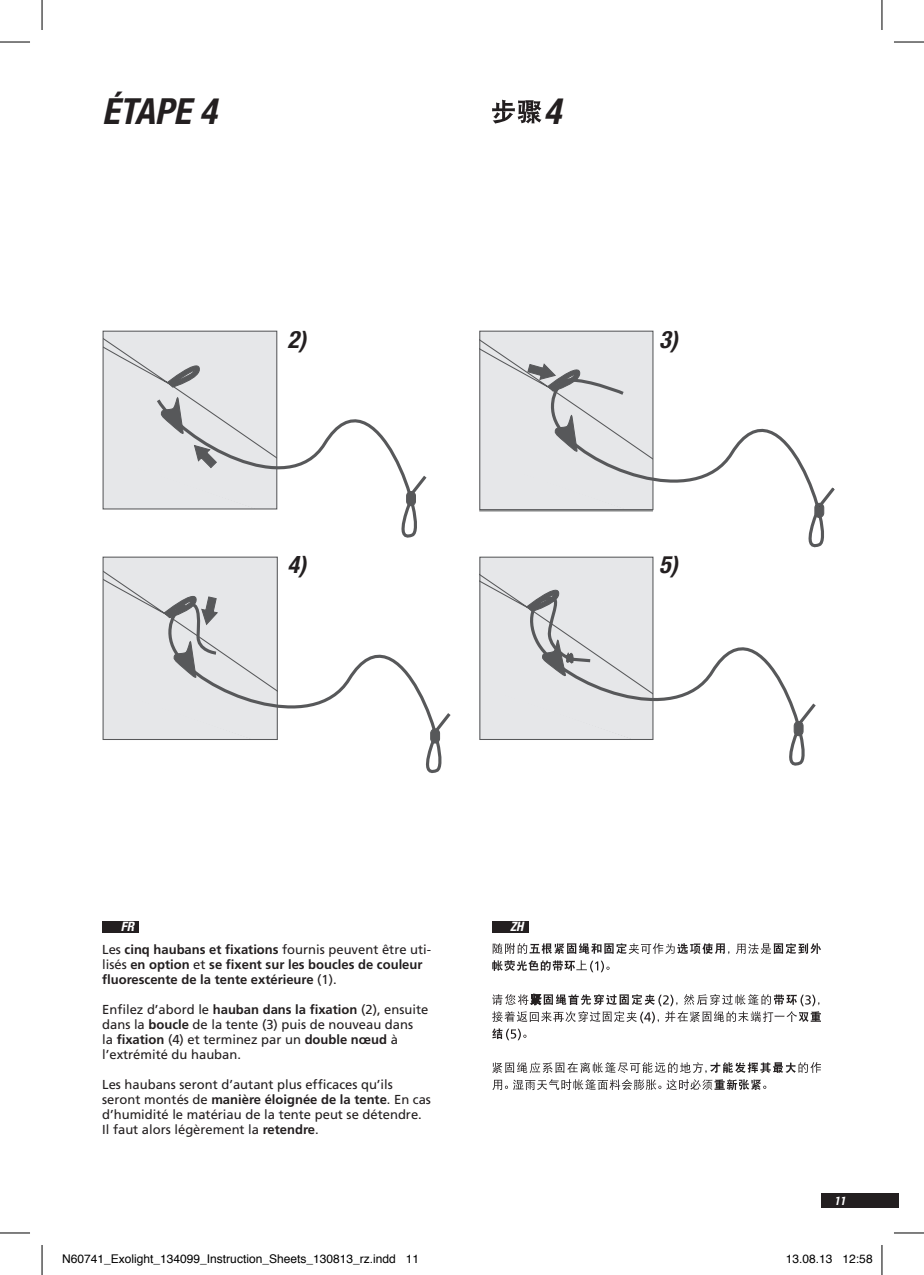
<style>
.page{position:relative;width:924px;height:1275px;background:#fff}
.page>*{position:absolute;margin:0;border:0;box-sizing:border-box;transform-origin:0 0}
.t1{font:italic 700 condensed 36px "Helvetica Neue LT Com";color:#231f20}
.t2{font:italic 700 condensed 24px "Helvetica Neue LT Com";color:#231f20}
.t3{font:13px/15px "Frutiger";color:#231f20}
.t4{font:700 13px/15px "Frutiger";color:#231f20}
.t5{font:italic 700 condensed 13px "Helvetica Neue LT Com";color:#fff}
.t6{font:12px "Helvetica";color:#000}
.t7{font:italic 700 11.6px "Roboto Condensed";color:#fff}
.s1{font-weight:400}
.s2{font-weight:700}
</style>
<div class="page">
<div style="left:821px;top:1193px;width:77px;height:15px;background:#231f20"></div>
<svg style="left:158px;top:596px;width:284px;height:177px"></svg>
<div style="left:430px;top:729px;width:9px;height:14px;background:#57585a;border-radius:4px"></div>
<div style="left:430px;top:728px;width:10px;height:15px;border:1px solid #57585a;border-radius:4px"></div>
<svg style="left:430px;top:709px;width:21px;height:27px"></svg>
<svg style="left:154px;top:361px;width:263px;height:177px"></svg>
<div style="left:406px;top:491px;width:9px;height:14px;background:#57585a;border-radius:4px"></div>
<div style="left:406px;top:491px;width:10px;height:15px;border:1px solid #57585a;border-radius:4px"></div>
<svg style="left:406px;top:472px;width:21px;height:27px"></svg>
<svg style="left:103px;top:331px;width:174px;height:178px;background:#dcdddf"></svg>
<svg style="left:540px;top:371px;width:285px;height:177px"></svg>
<svg style="left:479px;top:331px;width:173px;height:178px;background:#dcdddf"></svg>
<svg style="left:653px;top:589px;width:152px;height:177px"></svg>
<div style="left:814px;top:503px;width:9px;height:14px;background:#57585a;border-radius:4px"></div>
<div style="left:814px;top:503px;width:9px;height:15px;border:1px solid #57585a;border-radius:4px"></div>
<svg style="left:814px;top:484px;width:20px;height:27px"></svg>
<hr style="left:479px;top:510px;width:173px;height:1px;background:#57585a">
<svg style="left:103px;top:557px;width:174px;height:182px;background:#dcdddf"></svg>
<svg style="left:479px;top:556px;width:174px;height:184px;background:#dcdddf"></svg>
<svg style="left:795px;top:700px;width:21px;height:27px"></svg>
<svg style="left:492px;top:100px;width:49px;height:23px"></svg>
<div style="left:102px;top:921px;width:37px;height:11px;background:#231f20"></div>
<div style="left:492px;top:921px;width:36px;height:11px;background:#231f20"></div>
<svg style="left:492px;top:1079px;width:274px;height:11px"></svg>
<svg style="left:492px;top:1062px;width:328px;height:11px"></svg>
<svg style="left:492px;top:960px;width:117px;height:12px"></svg>
<svg style="left:492px;top:943px;width:328px;height:11px"></svg>
<svg style="left:492px;top:993px;width:328px;height:47px"></svg>
<hr style="left:0;top:42px;width:30px;height:1px;background:#000">
<hr style="left:893px;top:42px;width:30px;height:1px;background:#000">
<hr style="left:0;top:1232px;width:30px;height:1px;background:#000">
<hr style="left:893px;top:1232px;width:30px;height:1px;background:#000">
<hr style="left:42px;top:0;width:1px;height:30px;background:#000">
<hr style="left:42px;top:1245px;width:1px;height:30px;background:#000">
<hr style="left:881px;top:0;width:1px;height:30px;background:#000">
<hr style="left:881px;top:1245px;width:1px;height:30px;background:#000">
<h1 class="t1" style="left:102px;top:90px;width:116px">Étape 4</h1>
<h1 class="t1" style="left:543px;top:90px;width:19px">4</h1>
<h2 class="t2" style="left:287px;top:325px;width:20px">2)</h2>
<h2 class="t2" style="left:287px;top:550px;width:20px">4)</h2>
<h2 class="t2" style="left:659px;top:325px;width:20px">3)</h2>
<h2 class="t2" style="left:659px;top:550px;width:20px">5)</h2>
<p class="t5" style="left:121px;top:919px;width:15px">FR</p>
<p class="t5" style="left:510px;top:919px;width:15px">ZH</p>
<p class="t4" style="left:102px;top:941px;width:330px"><span class="s1">Les</span> cinq haubans et fixations <span class="s1">fournis peuvent être uti&shy;lisés</span> en option <span class="s1">et</span> se fixent sur les boucles de couleur fluorescente de la tente extérieure <span class="s1">(1).</span></p>
<p class="t3" style="left:102px;top:1001px;width:327px">Enfilez d’abord le <span class="s2">hauban dans la fixation</span> (2), ensuite dans la <span class="s2">boucle</span> de la tente (3) puis de nouveau dans<br>la <span class="s2">fixation</span> (4) et terminez par un <span class="s2">double nœud</span> à l’extrémité du hauban.</p>
<p class="t3" style="left:102px;top:1076px;width:330px">Les haubans seront d’autant plus efficaces qu’ils seront montés de <span class="s2">manière éloignée de la tente</span>. En cas d’humidité le matériau de la tente peut se détendre.<br>Il faut alors légèrement la <span class="s2">retendre</span>.</p>
<p class="t7" style="left:834px;top:1192px;width:13px">11</p>
<p class="t6" style="left:62px;top:1249px;width:358px">N60741_Exolight_134099_Instruction_Sheets_130813_rz.indd 11</p>
<p class="t6" style="left:785px;top:1249px;width:88px">13.08.13 12:58</p>
</div>
